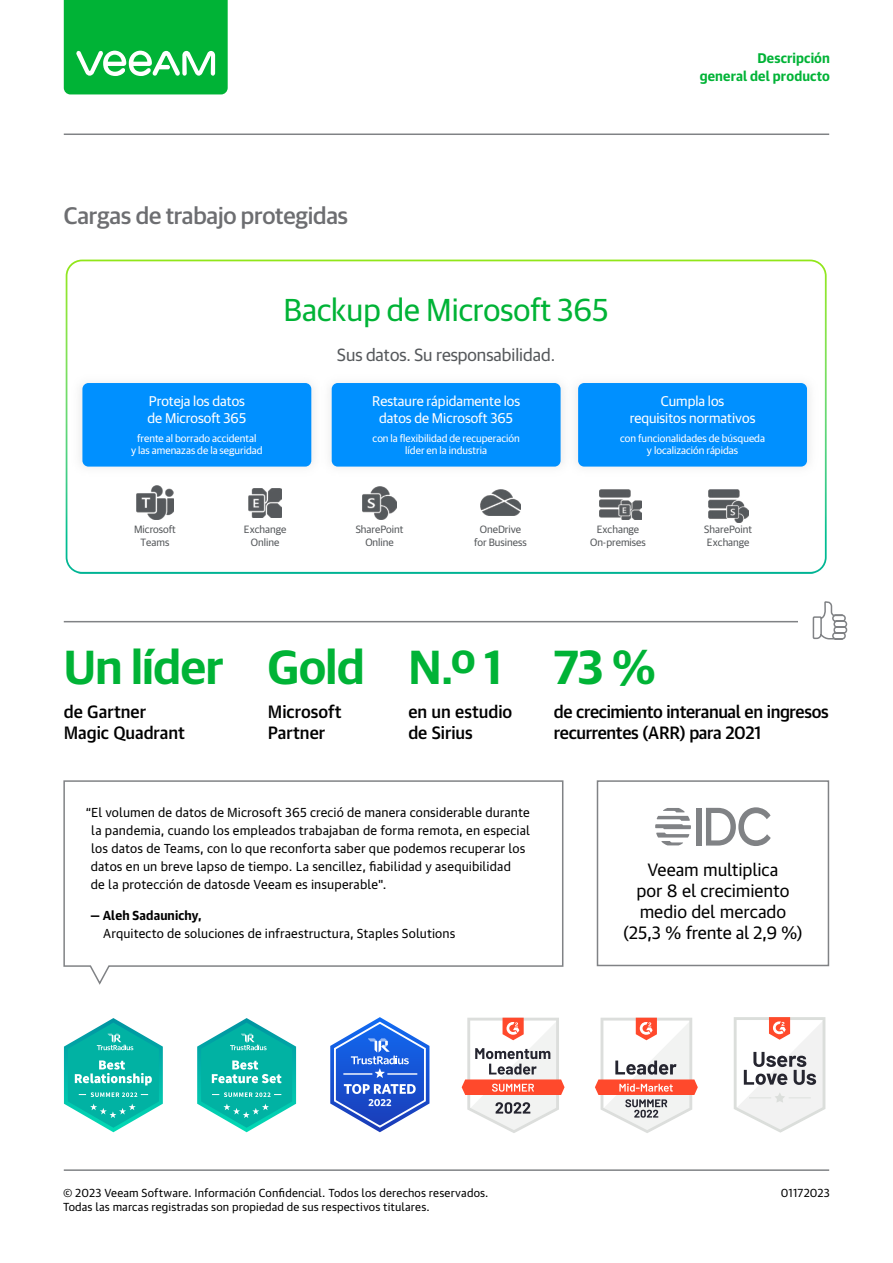
<style>
.page{position:relative;width:893px;height:1263px;background:#fff}
.page>*{position:absolute;margin:0;border:0;box-sizing:border-box;transform-origin:0 0}
.t1{font:600 48px "Guardian Sans Cy";letter-spacing:-.01em;color:#00b336}
.t2{font:31.8px "Guardian Sans Cy";color:#00b336}
.t3{font:500 24px "Guardian Sans Cy";letter-spacing:-.01em;color:#6d6e71}
.t4{font:17.7px "Guardian Sans Cy";color:#56595c}
.t5{font:500 17.25px/21px "Guardian Text Sans Cy";letter-spacing:-.01em;color:#000}
.t6{font:17.25px/21px "Guardian Text Sans Cy";letter-spacing:-.005em;color:#000;text-align:center}
.t7{font:14.1px/17.9px "Guardian Sans Cy";color:#fff;text-align:center}
.t8{font:700 13.5px/18px "Guardian Text Sans Cy";letter-spacing:.01em;color:#00b336;text-align:right}
.t9{font:12.6px/18px "Guardian Text Sans Cy";letter-spacing:.01em;color:#000}
.t10{font:700 12.6px "Guardian Text Sans Cy";letter-spacing:.01em;color:#000}
.t11{font:11.25px/13.5px "Guardian Text Sans Cy";letter-spacing:.015em;color:#000}
.t12{font:10.65px/12.6px "Guardian Sans Cy";color:#fff;text-align:center}
.t13{font:10.65px/12.3px "Guardian Sans Cy";color:#56595c;text-align:center}
</style>
<div class="page">
<hr style="left:64px;top:1169px;width:765px;height:2px;background:#808285">
<svg style="left:64px;top:0;width:164px;height:94px;background:#19ba4a"></svg>
<hr style="left:64px;top:134px;width:765px;height:1px;background:#808285">
<div style="left:696px;top:808px;width:6px;height:37px;background:#808285"></div>
<svg style="left:706px;top:807px;width:65px;height:39px"></svg>
<svg style="left:655px;top:808px;width:36px;height:37px"></svg>
<div style="left:597px;top:780px;width:232px;height:186px;border:2px solid #808285"></div>
<svg style="left:63px;top:780px;width:501px;height:205px"></svg>
<hr style="left:64px;top:621px;width:767px;height:1px;background:#808285">
<svg style="left:66px;top:260px;width:761px;height:314px"></svg>
<img style="left:66px;top:368px;width:249px;height:114px">
<div style="left:82px;top:383px;width:229px;height:84px;background:#0090ff;border-radius:6px"></div>
<img style="left:315px;top:368px;width:246px;height:114px">
<div style="left:332px;top:383px;width:229px;height:84px;background:#0090ff;border-radius:6px"></div>
<img style="left:561px;top:368px;width:263px;height:114px">
<div style="left:578px;top:383px;width:229px;height:84px;background:#0090ff;border-radius:6px"></div>
<svg style="left:595px;top:1018px;width:103px;height:115px"></svg>
<svg style="left:734px;top:1017px;width:91px;height:116px"></svg>
<svg style="left:462px;top:1018px;width:103px;height:115px"></svg>
<svg style="left:330px;top:1017px;width:99px;height:115px"></svg>
<svg style="left:197px;top:1018px;width:99px;height:114px"></svg>
<svg style="left:64px;top:1018px;width:99px;height:114px"></svg>
<div style="left:798px;top:590px;width:63px;height:63px;background:#fff"></div>
<svg style="left:812px;top:601px;width:36px;height:39px"></svg>
<p class="t8" style="left:700px;top:48px;width:132px">Descripción<br>general del producto</p>
<h3 class="t3" style="left:64px;top:199px;width:286px">Cargas de trabajo protegidas</h3>
<p class="t7" style="left:148px;top:391px;width:100px;text-align:left">Proteja los datos de Microsoft 365</p>
<p class="t12" style="left:131px;top:431px;width:133px">frente al borrado accidental<br>y las amenazas de la seguridad</p>
<h2 class="t2" style="left:284px;top:288px;width:326px">Backup de Microsoft 365</h2>
<h3 class="t4" style="left:337px;top:342px;width:219px">Sus datos. Su responsabilidad.</h3>
<p class="t7" style="left:372px;top:391px;width:149px">Restaure rápidamente los datos de Microsoft 365</p>
<p class="t12" style="left:373px;top:431px;width:149px">con la flexibilidad de recuperación líder en la industria</p>
<p class="t7" style="left:630px;top:391px;width:127px">Cumpla los<br>requisitos normativos</p>
<p class="t12" style="left:620px;top:431px;width:146px">con funcionalidades de búsqueda y localización rápidas</p>
<p class="t13" style="left:134px;top:523px;width:43px">Microsoft<br>Teams</p>
<p class="t13" style="left:590px;top:523px;width:57px">Exchange<br>On-premises</p>
<p class="t13" style="left:704px;top:523px;width:49px;text-align:left">SharePoint<br>Exchange</p>
<p class="t13" style="left:244px;top:523px;width:44px">Exchange<br>Online</p>
<p class="t13" style="left:356px;top:523px;width:49px">SharePoint<br>Online</p>
<p class="t13" style="left:474px;top:523px;width:54px">OneDrive for Business</p>
<h1 class="t1" style="left:64px;top:632px;width:161px">Un líder</h1>
<h3 class="t5" style="left:64px;top:700px;width:123px">de Gartner<br>Magic Quadrant</h3>
<h1 class="t1" style="left:268px;top:632px;width:98px">Gold</h1>
<h3 class="t5" style="left:268px;top:700px;width:75px">Microsoft<br>Partner</h3>
<h1 class="t1" style="left:408px;top:632px;width:95px">N.º 1</h1>
<h3 class="t5" style="left:408px;top:700px;width:105px">en un estudio de Sirius</h3>
<h1 class="t1" style="left:554px;top:632px;width:104px">73 %</h1>
<h3 class="t5" style="left:554px;top:700px;width:276px">de crecimiento interanual en ingresos recurrentes (ARR) para 2021</h3>
<p class="t9" style="left:91px;top:802px;width:441px;text-indent:-5px">“El volumen de datos de Microsoft 365 creció de manera considerable durante la pandemia, cuando los empleados trabajaban de forma remota, en especial los datos de Teams, con lo que reconforta saber que podemos recuperar los datos en un breve lapso de tiempo. La sencillez, fiabilidad y asequibilidad<br>de la protección de datosde Veeam es insuperable".</p>
<p class="t10" style="left:90px;top:905px;width:113px">— Aleh Sadaunichy,</p>
<p class="t9" style="left:103px;top:923px;width:353px">Arquitecto de soluciones de infraestructura, Staples Solutions</p>
<h3 class="t6" style="left:623px;top:857px;width:181px">Veeam multiplica<br>por 8 el crecimiento medio del mercado (25,3 % frente al 2,9 %)</h3>
<p class="t11" style="left:63px;top:1185px;width:427px">© 2023 Veeam Software. Información Confidencial. Todos los derechos reservados.<br>Todas las marcas registradas son propiedad de sus respectivos titulares.</p>
<p class="t11" style="left:781px;top:1185px;width:51px">01172023</p>
</div>
